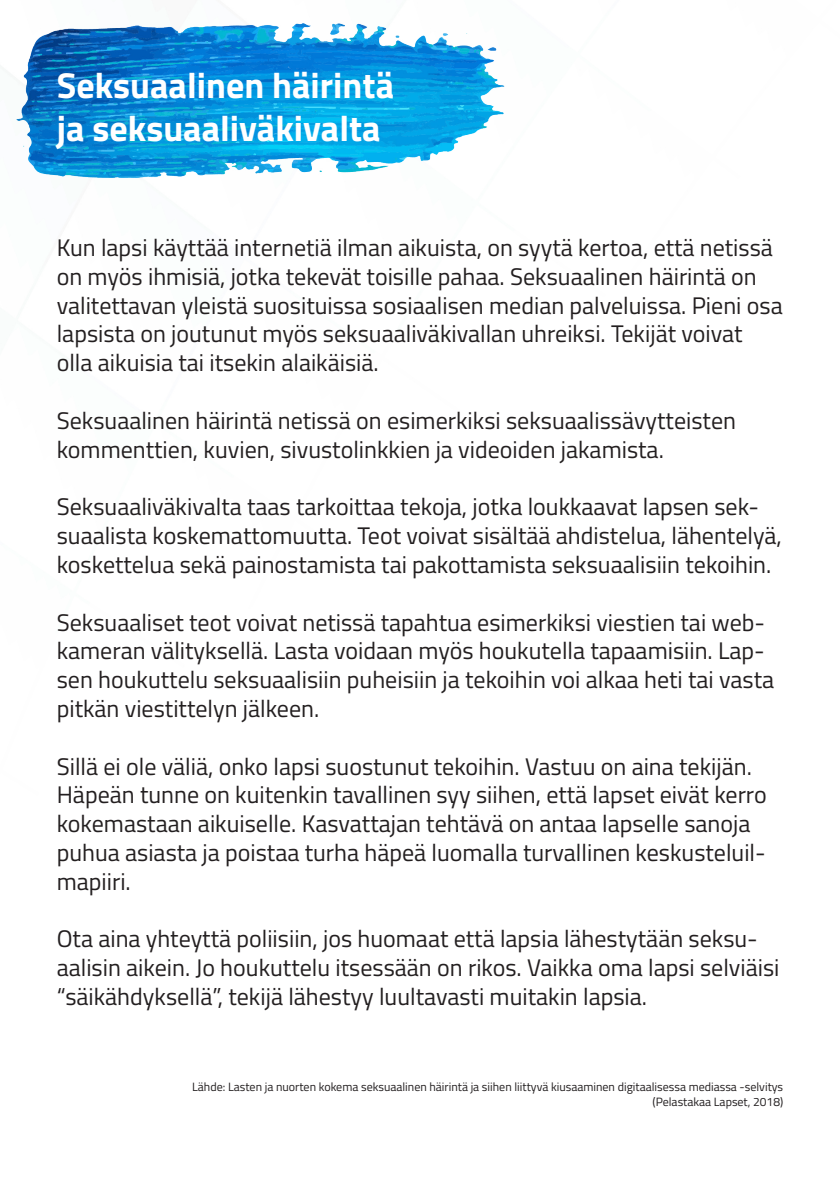
<style>
.page{position:relative;width:840px;height:1191px;background:#fff}
.page>*{position:absolute;margin:0;border:0;box-sizing:border-box;transform-origin:0 0}
.t1{font:700 36px "Titillium Web";color:#fff}
.t2{font:24px/28.8px "Titillium Web";color:#231f20}
.t3{font:12px "Titillium Web";color:#231f20}
</style>
<div class="page">
<img style="left:16px;top:23px;width:489px;height:155px">
<p class="t1" style="left:57px;top:57px;width:338px">Seksuaalinen häirintä</p>
<p class="t1" style="left:57px;top:101px;width:325px">ja seksuaaliväkivalta</p>
<p class="t2" style="left:57px;top:232px;width:727px">Kun lapsi käyttää internetiä ilman aikuista, on syytä kertoa, että netissä on myös ihmisiä, jotka tekevät toisille pahaa. Seksuaalinen häirintä on valitettavan yleistä suosituissa sosiaalisen median palveluissa. Pieni osa lapsista on joutunut myös seksuaaliväkivallan uhreiksi. Tekijät voivat olla aikuisia tai itsekin alaikäisiä.</p>
<p class="t2" style="left:57px;top:405px;width:680px">Seksuaalinen häirintä netissä on esimerkiksi seksuaalissävytteisten kommenttien, kuvien, sivustolinkkien ja videoiden jakamista.</p>
<p class="t2" style="left:57px;top:491px;width:726px">Seksuaaliväkivalta taas tarkoittaa tekoja, jotka loukkaavat lapsen sek&shy;suaalista koskemattomuutta. Teot voivat sisältää ahdistelua, lähentelyä, koskettelua sekä painostamista tai pakottamista seksuaalisiin tekoihin.</p>
<p class="t2" style="left:57px;top:606px;width:718px">Seksuaaliset teot voivat netissä tapahtua esimerkiksi viestien tai web&shy;kameran välityksellä. Lasta voidaan myös houkutella tapaamisiin. Lap&shy;sen houkuttelu seksuaalisiin puheisiin ja tekoihin voi alkaa heti tai vasta pitkän viestittelyn jälkeen.</p>
<p class="t2" style="left:57px;top:750px;width:711px">Sillä ei ole väliä, onko lapsi suostunut tekoihin. Vastuu on aina tekijän.<br>Häpeän tunne on kuitenkin tavallinen syy siihen, että lapset eivät kerro kokemastaan aikuiselle. Kasvattajan tehtävä on antaa lapselle sanoja puhua asiasta ja poistaa turha häpeä luomalla turvallinen keskusteluil&shy;mapiiri.</p>
<p class="t2" style="left:57px;top:923px;width:723px">Ota aina yhteyttä poliisiin, jos huomaat että lapsia lähestytään seksu&shy;aalisin aikein. Jo houkuttelu itsessään on rikos. Vaikka oma lapsi selviäisi “säikähdyksellä”, tekijä lähestyy luultavasti muitakin lapsia.</p>
<p class="t3" style="left:192px;top:1078px;width:592px">Lähde: Lasten ja nuorten kokema seksuaalinen häirintä ja siihen liittyvä kiusaaminen digitaalisessa mediassa -selvitys</p>
<p class="t3" style="left:652px;top:1092px;width:132px">(Pelastakaa Lapset, 2018)</p>
</div>
